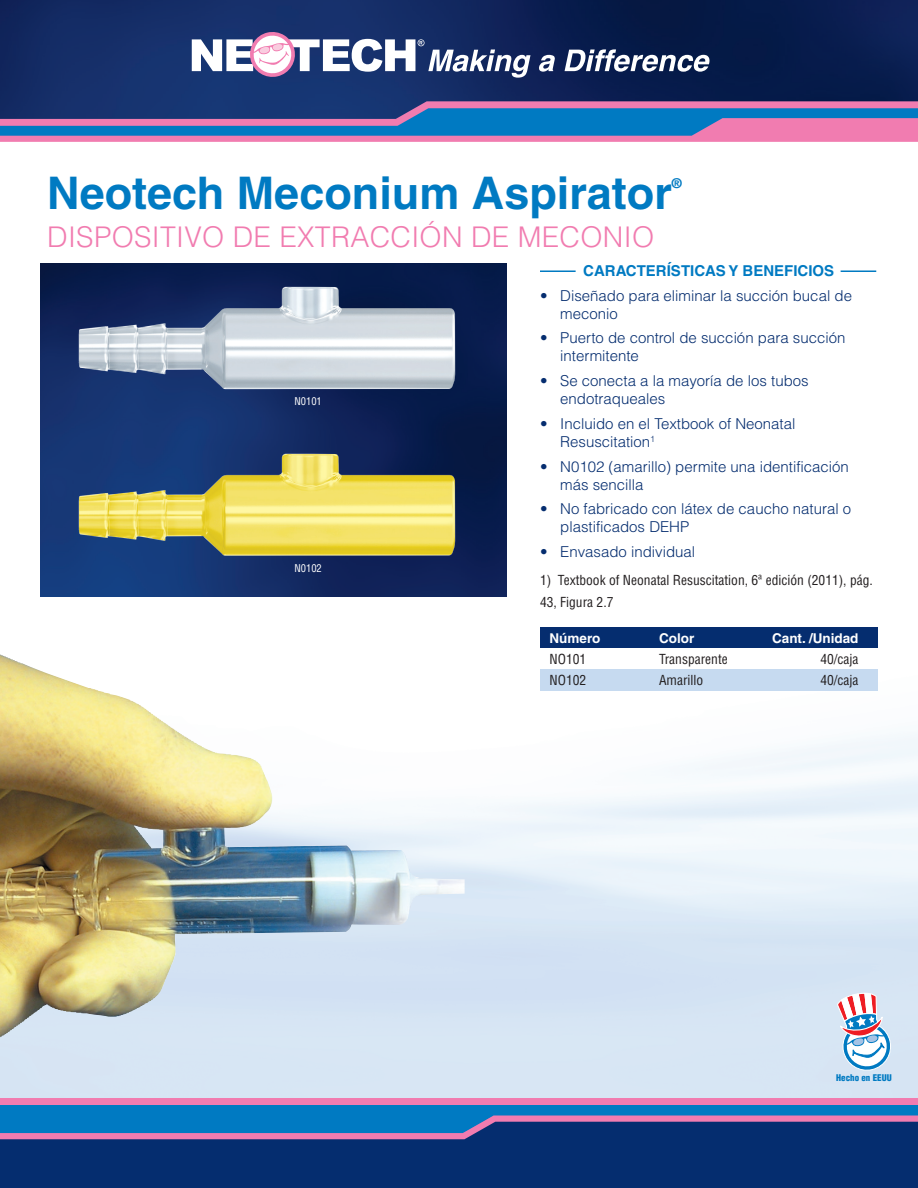
<style>
.page{position:relative;width:918px;height:1188px;background:#fff}
.page>*{position:absolute;margin:0;border:0;box-sizing:border-box;transform-origin:0 0}
.t1{font:700 45px "Helvetica LT Pro";color:#007ac2}
.t2{font:300 28.5px "Helvetica LT Pro";letter-spacing:.01em;color:#f17cb0}
.t3{font:300 15px/18px "Helvetica LT Pro";color:#052d6f}
.t4{font:700 15px "Helvetica LT Pro";color:#007ac2}
.t5{font:condensed 13.5px/21.6px "Helvetica LT Pro";color:#231f20}
.t6{font:700 13.5px "Helvetica LT Pro";color:#fff}
.t7{font:700 13.5px "Helvetica LT Pro";color:#007ac2}
.t8{font:condensed 10.5px "Helvetica LT Pro";color:#fff}
.t9{font:900 condensed 9px "Helvetica LT Pro";color:#007ac2}
</style>
<div class="page">
<img style="left:0;top:457px;width:918px;height:642px">
<img style="left:40px;top:263px;width:466px;height:333px">
<div style="left:0;top:1116px;width:918px;height:72px;background:#052d6f"></div>
<svg style="left:0;top:1105px;width:918px;height:34px"></svg>
<div style="left:0;top:1099px;width:918px;height:6px;background:#f17cb0"></div>
<hr style="left:540px;top:270px;width:36px;height:2px;background:#007ac2">
<hr style="left:841px;top:270px;width:35px;height:2px;background:#007ac2">
<img style="left:0;top:0;width:918px;height:101px">
<svg style="left:0;top:101px;width:918px;height:41px;background:#696caa"></svg>
<svg style="left:539px;top:55px;width:16px;height:17px"></svg>
<svg style="left:565px;top:49px;width:145px;height:23px"></svg>
<svg style="left:192px;top:32px;width:339px;height:46px"></svg>
<div style="left:540px;top:628px;width:338px;height:21px;background:#052d6f"></div>
<div style="left:540px;top:649px;width:338px;height:21px;background:#fff"></div>
<div style="left:540px;top:670px;width:338px;height:21px;background:#c6daf0"></div>
<img style="left:75px;top:452px;width:385px;height:106px">
<img style="left:75px;top:285px;width:385px;height:106px">
<img style="left:0;top:654px;width:465px;height:384px">
<svg style="left:837px;top:993px;width:54px;height:78px"></svg>
<h1 class="t1" style="left:47px;top:166px;width:626px">Neotech Meconium Aspirator</h1>
<p class="t7" style="left:672px;top:175px;width:11px">®</p>
<h2 class="t2" style="left:47px;top:219px;width:608px">DISPOSITIVO DE EXTRACCIÓN DE MECONIO</h2>
<p class="t4" style="left:583px;top:262px;width:252px">CARACTERÍSTICAS Y BENEFICIOS</p>
<p class="t3" style="left:560px;top:286px;width:293px;text-indent:-20px">• Diseñado para eliminar la succión bucal de meconio</p>
<p class="t3" style="left:560px;top:329px;width:287px;text-indent:-20px">• Puerto de control de succión para succión intermitente</p>
<p class="t3" style="left:560px;top:372px;width:250px;text-indent:-20px">• Se conecta a la mayoría de los tubos endotraqueales</p>
<p class="t3" style="left:560px;top:414px;width:237px;text-indent:-20px">• Incluido en el Textbook of Neonatal<br>Resuscitation<sup>1</sup></p>
<p class="t3" style="left:560px;top:457px;width:290px;text-indent:-20px">• N0102 (amarillo) permite una identificación más sencilla</p>
<p class="t3" style="left:560px;top:500px;width:292px;text-indent:-20px">• No fabricado con látex de caucho natural o plastificados DEHP</p>
<p class="t3" style="left:540px;top:543px;width:157px">• Envasado individual</p>
<p class="t5" style="left:540px;top:569px;width:334px">1) Textbook of Neonatal Resuscitation, 6ª edición (2011), pág.<br>43, Figura 2.7</p>
<p class="t6" style="left:550px;top:630px;width:52px">Número</p>
<p class="t6" style="left:659px;top:630px;width:37px">Color</p>
<p class="t6" style="left:772px;top:630px;width:88px">Cant. /Unidad</p>
<p class="t5" style="left:550px;top:649px;width:38px">NO101</p>
<p class="t5" style="left:659px;top:649px;width:70px">Transparente</p>
<p class="t5" style="left:820px;top:649px;width:40px">40/caja</p>
<p class="t5" style="left:550px;top:670px;width:38px">NO102</p>
<p class="t5" style="left:659px;top:670px;width:46px">Amarillo</p>
<p class="t5" style="left:820px;top:670px;width:40px">40/caja</p>
<p class="t8" style="left:294px;top:395px;width:29px">N0101</p>
<p class="t8" style="left:294px;top:561px;width:29px">N0102</p>
<p class="t9" style="left:836px;top:1072px;width:57px">Hecho en EEUU</p>
</div>
